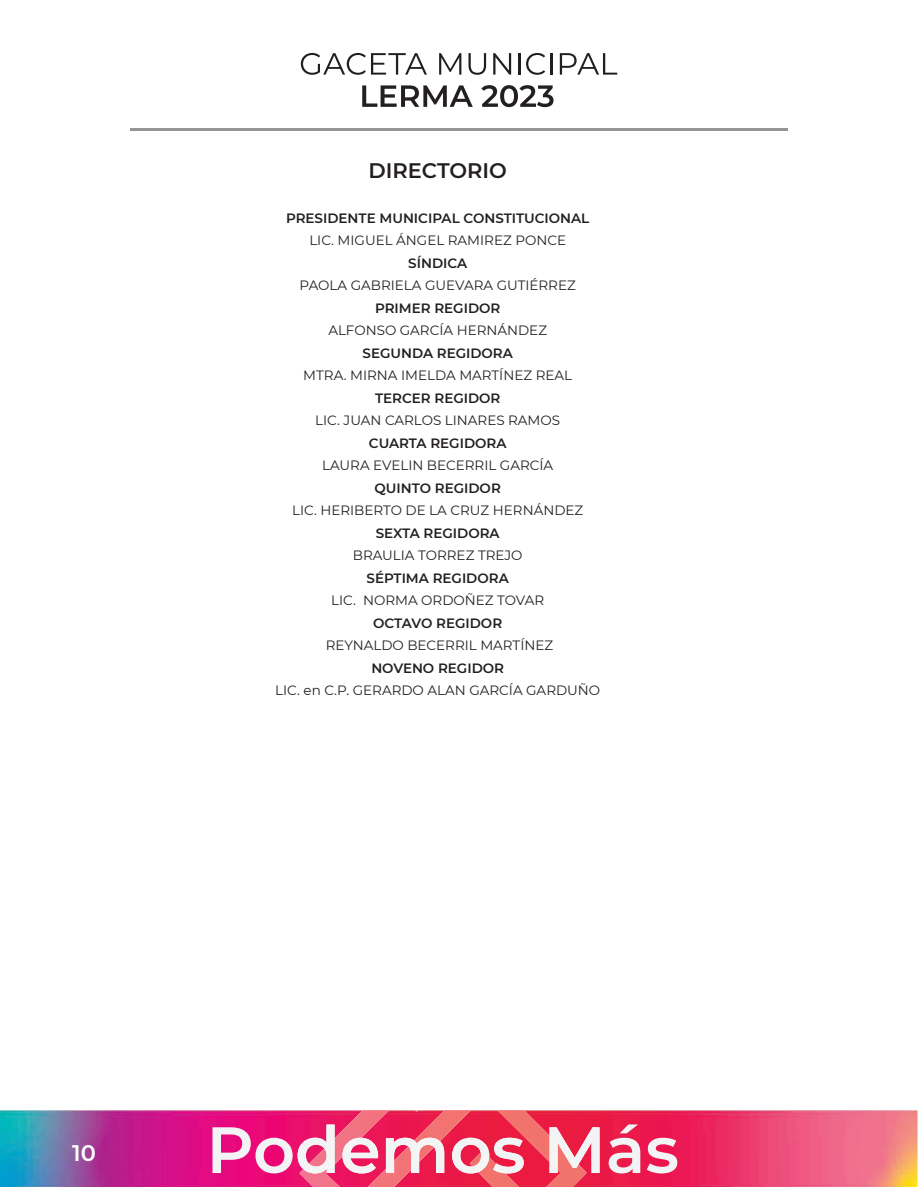
<style>
.page{position:relative;width:918px;height:1188px;background:#fff}
.page>*{position:absolute;margin:0;border:0;box-sizing:border-box;transform-origin:0 0}
.t1{font:600 22.5px "Montserrat";color:#fff}
.t2{font:600 21px "Montserrat";color:#231f20}
.t3{font:13.5px "Montserrat";color:#231f20}
.t4{font:600 13.5px "Montserrat";color:#231f20}
</style>
<div class="page">
<img style="left:0;top:1110px;width:918px;height:77px">
<svg style="left:609px;top:1124px;width:31px;height:49px"></svg>
<svg style="left:647px;top:1138px;width:30px;height:35px"></svg>
<img style="left:497px;top:1110px;width:53px;height:34px">
<img style="left:434px;top:1110px;width:37px;height:34px">
<img style="left:299px;top:1110px;width:135px;height:77px">
<svg style="left:213px;top:1125px;width:122px;height:48px"></svg>
<svg style="left:342px;top:1138px;width:36px;height:35px"></svg>
<svg style="left:386px;top:1138px;width:58px;height:35px"></svg>
<img style="left:470px;top:1144px;width:117px;height:43px">
<svg style="left:452px;top:1138px;width:72px;height:35px"></svg>
<svg style="left:550px;top:1127px;width:50px;height:46px"></svg>
<svg style="left:362px;top:85px;width:111px;height:22px"></svg>
<svg style="left:481px;top:85px;width:73px;height:22px"></svg>
<hr style="left:130px;top:128px;width:657px;height:3px;background:#939598">
<svg style="left:301px;top:53px;width:126px;height:22px"></svg>
<svg style="left:439px;top:53px;width:22px;height:22px"></svg>
<svg style="left:468px;top:53px;width:18px;height:22px"></svg>
<svg style="left:493px;top:53px;width:18px;height:22px"></svg>
<hr style="left:518px;top:53px;width:3px;height:22px;background:#231f20">
<svg style="left:526px;top:53px;width:19px;height:22px"></svg>
<hr style="left:550px;top:53px;width:3px;height:22px;background:#231f20">
<svg style="left:560px;top:53px;width:57px;height:22px"></svg>
<h1 class="t1" style="left:72px;top:1137px;width:25px">10</h1>
<h2 class="t2" style="left:369px;top:155px;width:140px">DIRECTORIO</h2>
<p class="t4" style="left:286px;top:208px;width:305px">PRESIDENTE MUNICIPAL CONSTITUCIONAL</p>
<p class="t3" style="left:309px;top:231px;width:258px">LIC. MIGUEL ÁNGEL RAMIREZ PONCE</p>
<p class="t4" style="left:408px;top:253px;width:60px">SÍNDICA</p>
<p class="t3" style="left:300px;top:276px;width:278px">PAOLA GABRIELA GUEVARA GUTIÉRREZ</p>
<p class="t4" style="left:375px;top:298px;width:127px">PRIMER REGIDOR</p>
<p class="t3" style="left:328px;top:321px;width:220px">ALFONSO GARCÍA HERNÁNDEZ</p>
<p class="t4" style="left:363px;top:343px;width:152px">SEGUNDA REGIDORA</p>
<p class="t3" style="left:303px;top:366px;width:270px">MTRA. MIRNA IMELDA MARTÍNEZ REAL</p>
<p class="t4" style="left:375px;top:388px;width:127px">TERCER REGIDOR</p>
<p class="t3" style="left:315px;top:411px;width:246px">LIC. JUAN CARLOS LINARES RAMOS</p>
<p class="t4" style="left:369px;top:433px;width:139px">CUARTA REGIDORA</p>
<p class="t3" style="left:322px;top:456px;width:233px">LAURA EVELIN BECERRIL GARCÍA</p>
<p class="t4" style="left:375px;top:478px;width:128px">QUINTO REGIDOR</p>
<p class="t3" style="left:292px;top:501px;width:293px">LIC. HERIBERTO DE LA CRUZ HERNÁNDEZ</p>
<p class="t4" style="left:376px;top:523px;width:125px">SEXTA REGIDORA</p>
<p class="t3" style="left:353px;top:546px;width:171px">BRAULIA TORREZ TREJO</p>
<p class="t4" style="left:367px;top:568px;width:144px">SÉPTIMA REGIDORA</p>
<p class="t3" style="left:331px;top:591px;width:214px">LIC. NORMA ORDOÑEZ TOVAR</p>
<p class="t4" style="left:373px;top:613px;width:130px">OCTAVO REGIDOR</p>
<p class="t3" style="left:326px;top:636px;width:229px">REYNALDO BECERRIL MARTÍNEZ</p>
<p class="t4" style="left:371px;top:658px;width:134px">NOVENO REGIDOR</p>
<p class="t3" style="left:275px;top:681px;width:327px">LIC. en C.P. GERARDO ALAN GARCÍA GARDUÑO</p>
</div>
